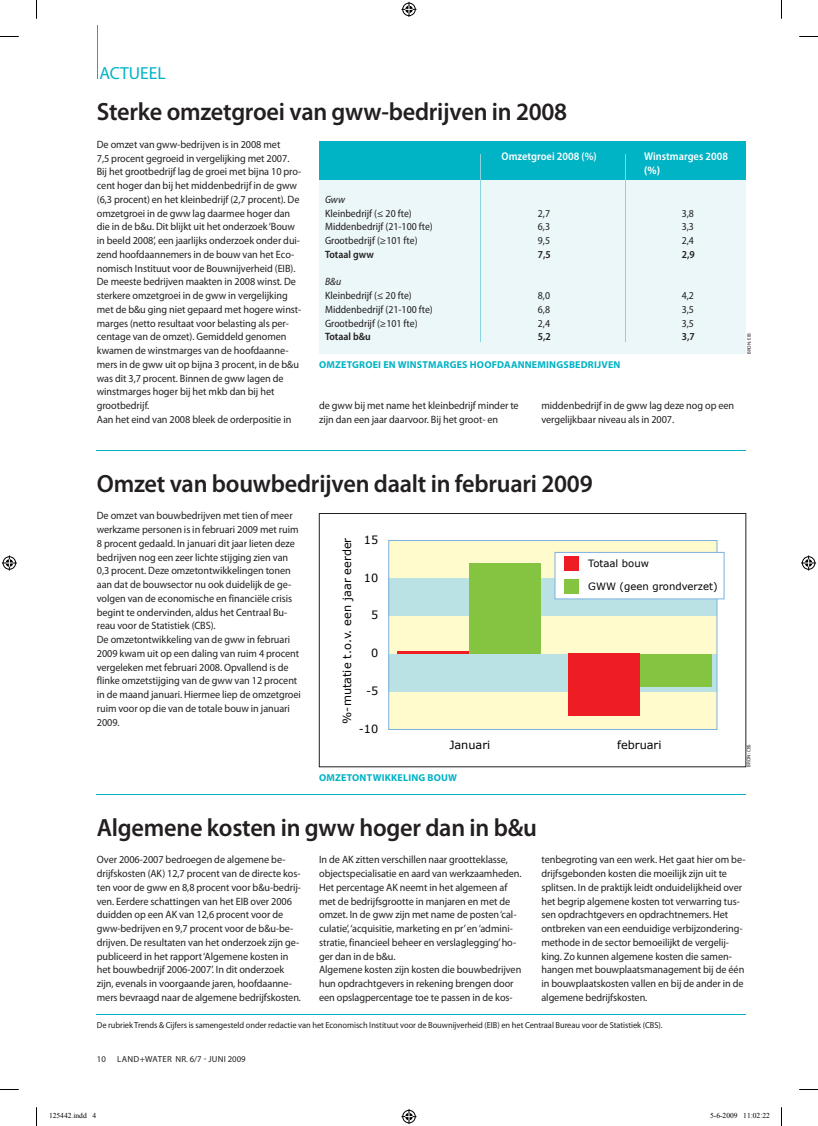
<style>
.page{position:relative;width:818px;height:1126px;background:#fff}
.page>*{position:absolute;margin:0;border:0;box-sizing:border-box;transform-origin:0 0}
.t1{font:600 25px "Myriad Pro";letter-spacing:-.01em;color:#231f20}
.t2{font:17.5px "Myriad";color:#00b3c5}
.t3{font:11.25px "Verdana";color:#000}
.t4{font:600 semi-condensed 11.25px "Myriad Pro";color:#fff}
.t5{font:700 semi-condensed 11.25px "Myriad Pro";color:#fff}
.t6{font:10.62px/13.8px "Myriad Pro";letter-spacing:-.005em;color:#231f20;scale:.96 1}
.t7{font:semi-condensed 10.62px "Myriad Pro";color:#231f20}
.t8{font:600 semi-condensed 10.62px "Myriad Pro";color:#231f20}
.t9{font:italic semi-condensed 10.62px "Myriad Pro";color:#231f20}
.t10{font:10.12px "Verdana";color:#000}
.t11{font:700 10px "Myriad Pro";letter-spacing:.02em;color:#00b3c5}
.t12{font:8.75px "Myriad Pro";letter-spacing:-.005em;color:#231f20;scale:.96 1}
.t13{font:8.75px "Myriad Pro";letter-spacing:.02em;color:#231f20}
.t14{font:8.75px "Myriad Pro";letter-spacing:-.005em;color:#231f20}
.t15{font:7.5px "Times New Roman";color:#000}
.t16{font:5px "Myriad Pro";letter-spacing:.02em;color:#231f20}
</style>
<div class="page">
<hr style="left:97px;top:26px;width:1px;height:53px;background:#00b3c5">
<hr style="left:97px;top:450px;width:648px;height:1px;background:#00b3c5">
<hr style="left:97px;top:794px;width:648px;height:1px;background:#00b3c5">
<hr style="left:97px;top:1014px;width:648px;height:1px;background:#00b3c5">
<div style="left:319px;top:178px;width:426px;height:176px;background:#ecf7f9"></div>
<div style="left:319px;top:142px;width:426px;height:38px;background:#00b3c5"></div>
<div style="left:388px;top:540px;width:328px;height:38px;background:#fffbcc"></div>
<div style="left:388px;top:578px;width:328px;height:38px;background:#bae2e5"></div>
<div style="left:388px;top:616px;width:328px;height:37px;background:#fffbcc"></div>
<div style="left:388px;top:653px;width:328px;height:38px;background:#bae2e5"></div>
<div style="left:388px;top:691px;width:328px;height:38px;background:#fffbcc"></div>
<hr style="left:397px;top:651px;width:72px;height:2px;background:#ee1d23">
<div style="left:568px;top:653px;width:71px;height:62px;background:#ee1d23"></div>
<div style="left:469px;top:563px;width:71px;height:90px;background:#85c440"></div>
<div style="left:639px;top:653px;width:71px;height:33px;background:#85c440"></div>
<div style="left:388px;top:540px;width:328px;height:189px;border:1px solid #7bb0df"></div>
<div style="left:554px;top:552px;width:169px;height:47px;background:#fff"></div>
<div style="left:554px;top:552px;width:169px;height:47px;border:1px solid #7bb0df"></div>
<div style="left:563px;top:556px;width:14px;height:14px;background:#ee1d23"></div>
<div style="left:563px;top:579px;width:14px;height:14px;background:#85c440"></div>
<div style="left:319px;top:513px;width:426px;height:253px;border:1px solid #231f20"></div>
<hr style="left:479px;top:154px;width:1px;height:188px;background:#8bd4de">
<hr style="left:624px;top:154px;width:1px;height:188px;background:#8bd4de">
<svg style="left:0;top:36px;width:19px;height:1px"></svg>
<svg style="left:799px;top:36px;width:18px;height:1px"></svg>
<svg style="left:0;top:1089px;width:19px;height:1px"></svg>
<svg style="left:799px;top:1089px;width:18px;height:1px"></svg>
<svg style="left:36px;top:0;width:1px;height:19px"></svg>
<svg style="left:36px;top:1107px;width:1px;height:18px"></svg>
<svg style="left:401px;top:2px;width:15px;height:15px"></svg>
<svg style="left:401px;top:1109px;width:15px;height:14px"></svg>
<svg style="left:2px;top:555px;width:15px;height:15px"></svg>
<svg style="left:801px;top:555px;width:14px;height:15px"></svg>
<h2 class="t2" style="left:99px;top:65px;width:68px">ACTUEEL</h2>
<h1 class="t1" style="left:97px;top:96px;width:471px">Sterke omzetgroei van gww-bedrijven in 2008</h1>
<p class="t6" style="left:97px;top:137px;width:214px">De omzet van gww-bedrijven is in 2008 met<br>7,5 procent gegroeid in vergelijking met 2007.<br>Bij het grootbedrijf lag de groei met bijna 10 pro&shy;cent hoger dan bij het middenbedrijf in de gww (6,3 procent) en het kleinbedrijf (2,7 procent). De omzetgroei in de gww lag daarmee hoger dan die in de b&amp;u. Dit blijkt uit het onderzoek ‘Bouw in beeld 2008’, een jaarlijks onderzoek onder dui&shy;zend hoofdaannemers in de bouw van het Eco&shy;nomisch Instituut voor de Bouwnijverheid (EIB).<br>De meeste bedrijven maakten in 2008 winst. De sterkere omzetgroei in de gww in vergelijking met de b&amp;u ging niet gepaard met hogere winst&shy;marges (netto resultaat voor belasting als per&shy;centage van de omzet). Gemiddeld genomen kwamen de winstmarges van de hoofdaanne&shy;mers in de gww uit op bijna 3 procent, in de b&amp;u was dit 3,7 procent. Binnen de gww lagen de winstmarges hoger bij het mkb dan bij het grootbedrijf.<br>Aan het eind van 2008 bleek de orderpositie in</p>
<p class="t4" style="left:501px;top:150px;width:97px">Omzetgroei 2008 (%)</p>
<p class="t4" style="left:643px;top:150px;width:85px">Winstmarges 2008</p>
<p class="t5" style="left:643px;top:164px;width:17px">(%)</p>
<p class="t9" style="left:325px;top:193px;width:22px">Gww</p>
<p class="t7" style="left:325px;top:207px;width:88px">Kleinbedrijf (≤ 20 fte)</p>
<p class="t7" style="left:537px;top:207px;width:14px">2,7</p>
<p class="t7" style="left:681px;top:207px;width:14px">3,8</p>
<p class="t7" style="left:325px;top:221px;width:109px">Middenbedrijf (21-100 fte)</p>
<p class="t7" style="left:537px;top:221px;width:14px">6,3</p>
<p class="t7" style="left:681px;top:221px;width:14px">3,3</p>
<p class="t7" style="left:325px;top:235px;width:94px">Grootbedrijf (≥101 fte)</p>
<p class="t7" style="left:537px;top:235px;width:14px">9,5</p>
<p class="t7" style="left:681px;top:235px;width:14px">2,4</p>
<p class="t8" style="left:325px;top:248px;width:50px">Totaal gww</p>
<p class="t8" style="left:537px;top:248px;width:15px">7,5</p>
<p class="t8" style="left:681px;top:248px;width:15px">2,9</p>
<p class="t9" style="left:325px;top:276px;width:18px">B&amp;u</p>
<p class="t7" style="left:325px;top:290px;width:88px">Kleinbedrijf (≤ 20 fte)</p>
<p class="t7" style="left:537px;top:290px;width:14px">8,0</p>
<p class="t7" style="left:681px;top:290px;width:14px">4,2</p>
<p class="t7" style="left:325px;top:303px;width:109px">Middenbedrijf (21-100 fte)</p>
<p class="t7" style="left:537px;top:303px;width:14px">6,8</p>
<p class="t7" style="left:681px;top:303px;width:14px">3,5</p>
<p class="t7" style="left:325px;top:317px;width:94px">Grootbedrijf (≥101 fte)</p>
<p class="t7" style="left:537px;top:317px;width:14px">2,4</p>
<p class="t7" style="left:681px;top:317px;width:14px">3,5</p>
<p class="t8" style="left:325px;top:331px;width:47px">Totaal b&amp;u</p>
<p class="t8" style="left:537px;top:331px;width:15px">5,2</p>
<p class="t8" style="left:681px;top:331px;width:15px">3,7</p>
<p class="t11" style="left:319px;top:358px;width:302px">OMZETGROEI EN WINSTMARGES HOOFDAANNEMINGSBEDRIJVEN</p>
<p class="t6" style="left:319px;top:398px;width:209px">de gww bij met name het kleinbedrijf minder te zijn dan een jaar daarvoor. Bij het groot- en</p>
<p class="t6" style="left:541px;top:398px;width:202px">middenbedrijf in de gww lag deze nog op een vergelijkbaar niveau als in 2007.</p>
<p class="t16" style="left:745px;top:354px;width:23px;rotate:-90deg">BRON: EIB</p>
<h1 class="t1" style="left:97px;top:467px;width:497px">Omzet van bouwbedrijven daalt in februari 2009</h1>
<p class="t6" style="left:97px;top:508px;width:214px">De omzet van bouwbedrijven met tien of meer werkzame personen is in februari 2009 met ruim 8 procent gedaald. In januari dit jaar lieten deze bedrijven nog een zeer lichte stijging zien van 0,3 procent. Deze omzetontwikkelingen tonen aan dat de bouwsector nu ook duidelijk de ge&shy;volgen van de economische en financiële crisis begint te ondervinden, aldus het Centraal Bu&shy;reau voor de Statistiek (CBS).<br>De omzetontwikkeling van de gww in februari 2009 kwam uit op een daling van ruim 4 procent vergeleken met februari 2008. Opvallend is de flinke omzetstijging van de gww van 12 procent in de maand januari. Hiermee liep de omzetgroei ruim voor op die van de totale bouw in januari 2009.</p>
<p class="t3" style="left:364px;top:532px;width:16px">15</p>
<p class="t3" style="left:340px;top:723px;width:187px;rotate:-90deg">%-mutatie t.o.v. een jaar eerder</p>
<p class="t10" style="left:588px;top:556px;width:62px">Totaal bouw</p>
<p class="t10" style="left:588px;top:579px;width:131px">GWW (geen grondverzet)</p>
<p class="t3" style="left:364px;top:570px;width:16px">10</p>
<p class="t3" style="left:371px;top:608px;width:9px">5</p>
<p class="t3" style="left:371px;top:645px;width:9px">0</p>
<p class="t3" style="left:366px;top:683px;width:14px">-5</p>
<p class="t3" style="left:358px;top:721px;width:21px">-10</p>
<p class="t3" style="left:449px;top:737px;width:42px">Januari</p>
<p class="t3" style="left:616px;top:737px;width:46px">februari</p>
<p class="t11" style="left:319px;top:770px;width:8px">OMZETONTWI</p>
<p class="t11" style="left:384px;top:770px;width:30px">KKELING</p>
<p class="t11" style="left:427px;top:770px;width:31px">BOUW</p>
<p class="t16" style="left:745px;top:766px;width:24px;rotate:-90deg">BRON: cbs</p>
<h1 class="t1" style="left:97px;top:811px;width:441px">Algemene kosten in gww hoger dan in b&amp;u</h1>
<p class="t6" style="left:97px;top:852px;width:214px">Over 2006-2007 bedroegen de algemene be&shy;drijfskosten (AK) 12,7 procent van de directe kos&shy;ten voor de gww en 8,8 procent voor b&amp;u-bedrij&shy;ven. Eerdere schattingen van het EIB over 2006 duidden op een AK van 12,6 procent voor de gww-bedrijven en 9,7 procent voor de b&amp;u-be&shy;drijven. De resultaten van het onderzoek zijn ge&shy;publiceerd in het rapport ‘Algemene kosten in het bouwbedrijf 2006-2007’. In dit onderzoek zijn, evenals in voorgaande jaren, hoofdaanne&shy;mers bevraagd naar de algemene bedrijfskosten.</p>
<p class="t6" style="left:319px;top:852px;width:212px">In de AK zitten verschillen naar grootteklasse, objectspecialisatie en aard van werkzaamheden.<br>Het percentage AK neemt in het algemeen af met de bedrijfsgrootte in manjaren en met de omzet. In de gww zijn met name de posten ‘cal&shy;culatie’, ‘acquisitie, marketing en pr’ en ‘admini&shy;stratie, financieel beheer en verslaglegging’ ho&shy;ger dan in de b&amp;u.<br>Algemene kosten zijn kosten die bouwbedrijven hun opdrachtgevers in rekening brengen door een opslagpercentage toe te passen in de kos-</p>
<p class="t6" style="left:541px;top:852px;width:214px">tenbegroting van een werk. Het gaat hier om be&shy;drijfsgebonden kosten die moeilijk zijn uit te splitsen. In de praktijk leidt onduidelijkheid over het begrip algemene kosten tot verwarring tus&shy;sen opdrachtgevers en opdrachtnemers. Het ontbreken van een eenduidige verbijzondering&shy;methode in de sector bemoeilijkt de vergelij&shy;king. Zo kunnen algemene kosten die samen&shy;hangen met bouwplaatsmanagement bij de één in bouwplaatskosten vallen en bij de ander in de algemene bedrijfskosten.</p>
<p class="t12" style="left:97px;top:1019px;width:590px">De rubriek Trends &amp; Cijfers is samengesteld onder redactie van het Economisch Instituut voor de Bouwnijverheid (EIB) en het Centraal Bureau voor de Statistiek (CBS).</p>
<p class="t14" style="left:97px;top:1053px;width:11px">10</p>
<p class="t13" style="left:117px;top:1053px;width:130px">Land+Wate r nr. 6/7 - juni 2009</p>
<p class="t15" style="left:49px;top:1110px;width:49px">125442.indd 4</p>
<p class="t15" style="left:709px;top:1110px;width:61px">5-6-2009 11:02:22</p>
</div>
